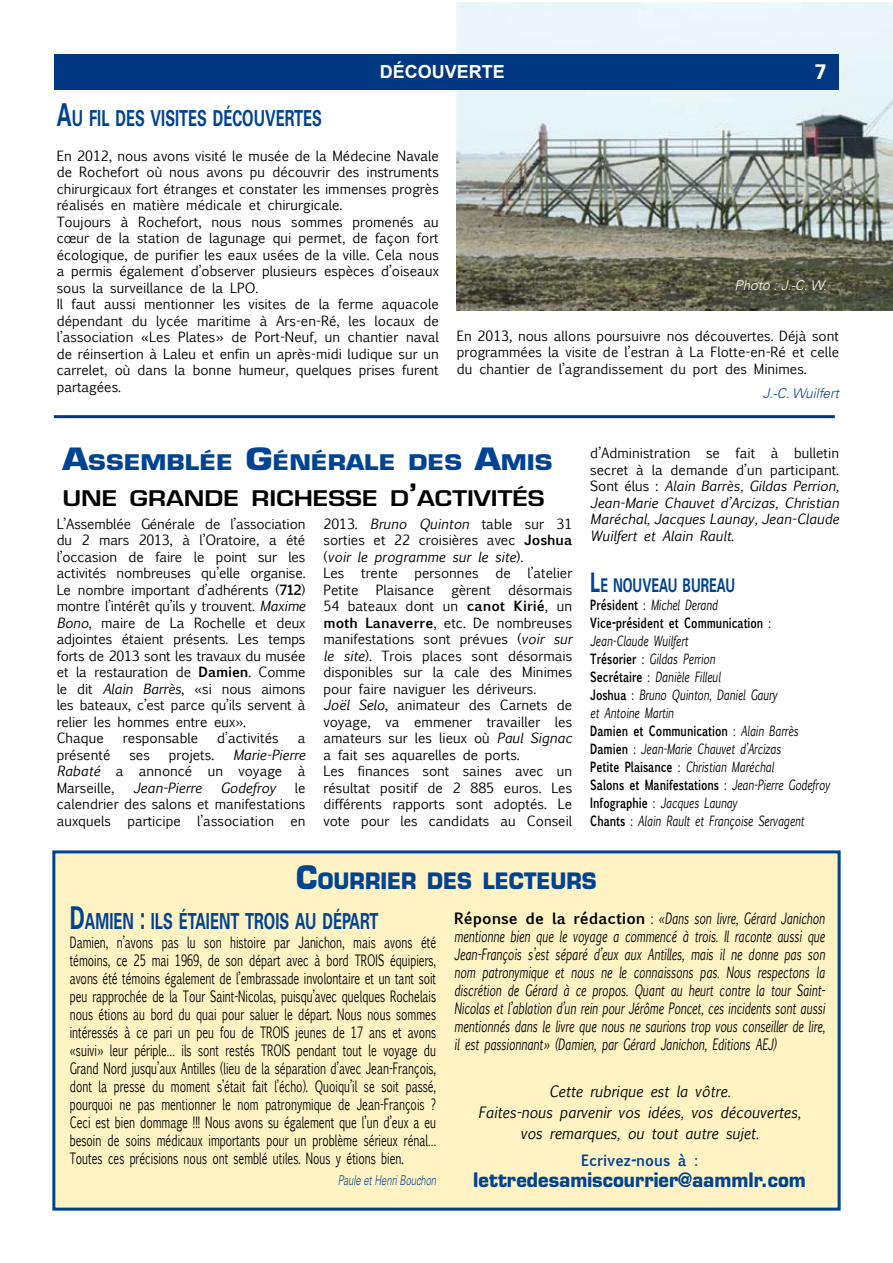
<style>
.page{position:relative;width:893px;height:1263px;background:#fff}
.page>*{position:absolute;margin:0;border:0;box-sizing:border-box;transform-origin:0 0}
.t1{font:700 22.05px "Univers";color:#004393;scale:.67 1}
.t2{font:700 22.05px "Eurostile";color:#004393;scale:.94 1}
.t3{font:600 21px/36px "Eurostile";color:#000;scale:1.19 1}
.t4{font:700 21px "Univers";color:#fff}
.t5{font:700 19.5px "Eurostile";color:#004393;scale:.94 1}
.t6{font:700 18.9px "Univers";color:#004393;scale:.67 1}
.t7{font:700 18px "Arial";color:#fff}
.t8{font:15px/18px "Euphemia UCAS";color:#000;text-align:justify;scale:.7 1}
.t9{font:italic 15px/18px "Euphemia UCAS";color:#000;text-align:justify;scale:.7 1}
.t10{font:italic 15px/21px "Euphemia UCAS";color:#000;text-align:center;scale:.94 1}
.t11{font:700 15px "Euphemia UCAS";color:#004393;scale:.94 1}
.t12{font:13.5px/16.5px "Euphemia UCAS";color:#000}
.t13{font:italic 13.5px/18px "Euphemia UCAS";color:#000;scale:.75 1}
.t14{font:italic 13.5px/16.5px "Euphemia UCAS";color:#000;text-align:justify}
.t15{font:italic 300 13.5px "Univers";color:#004393;scale:.7 1}
.t16{font:italic 300 13.5px "Univers";color:#004393}
.t17{font:italic 300 13.5px "Univers";color:#fff}
.s1{font-size:31.5px}
.s2{font-weight:700;font-size:30px;color:#004393}
.s3{font-weight:700;color:#004393}
.s4{font-size:30px}
.s5{font-weight:700}
.s6{font-style:italic}
.s7{font-style:normal}
.s8{font-size:27px}
.s9{font-weight:700;font-style:normal}
</style>
<div class="page">
<img style="left:456px;top:2px;width:437px;height:308px">
<div style="left:54px;top:54px;width:785px;height:35px;background:#003882"></div>
<hr style="left:54px;top:415px;width:781px;height:3px;background:#003882">
<div style="left:54px;top:852px;width:785px;height:357px;background:#fff2c3"></div>
<div style="left:52px;top:850px;width:789px;height:360px;border:3px solid #004393"></div>
<h3 class="t7" style="left:380px;top:60px;width:127px">DÉCOUVERTE</h3>
<h2 class="t4" style="left:815px;top:59px;width:13px">7</h2>
<h1 class="t1" style="left:57px;top:106px;width:397px"><span class="s1">A</span>U FIL DES VISITES DÉCOUVERTES</h1>
<p class="t12" style="left:57px;top:147px;width:384px">En 2012, nous avons visité le musée de la Médecine Navale de Rochefort où nous avons pu découvrir des instruments chirurgicaux fort étranges et constater les immenses progrès réalisés en matière médicale et chirurgicale.<br>Toujours à Rochefort, nous nous sommes promenés au cœur de la station de lagunage qui permet, de façon fort écologique, de purifier les eaux usées de la ville. Cela nous a permis également d’observer plusieurs espèces d’oiseaux sous la surveillance de la LPO.<br>Il faut aussi mentionner les visites de la ferme aquacole dépendant du lycée maritime à Ars-en-Ré, les locaux de l’association «Les Plates» de Port-Neuf, un chantier naval de réinsertion à Laleu et enfin un après-midi ludique sur un carrelet, où dans la bonne humeur, quelques prises furent partagées.</p>
<p class="t17" style="left:734px;top:277px;width:94px">Photo : J.-C. W.</p>
<p class="t12" style="left:457px;top:327px;width:384px;text-align:justify">En 2013, nous allons poursuivre nos découvertes. Déjà sont programmées la visite de l’estran à La Flotte-en-Ré et celle du chantier de l’agrandissement du port des Minimes.</p>
<p class="t16" style="left:763px;top:385px;width:78px">J.-C. Wuilfert</p>
<h2 class="t3" style="left:62px;top:444px;width:413px"><span class="s2">A</span><span class="s3">SSEMBLÉE</span> <span class="s2">G</span><span class="s3">ÉNÉRALE DES</span> <span class="s2">A</span><span class="s3">MIS<br></span>UNE GRANDE RICHESSE D<span class="s4">’</span>ACTIVITÉS</h2>
<p class="t12" style="left:57px;top:515px;width:250px">L’Assemblée Générale de l’association du 2 mars 2013, à l’Oratoire, a été l’occasion de faire le point sur les activités nombreuses qu’elle organise.<br>Le nombre important d’adhérents (<span class="s5">712</span>) montre l’intérêt qu’ils y trouvent. <span class="s6">Maxime Bono</span>, maire de La Rochelle et deux adjointes étaient présents. Les temps forts de 2013 sont les travaux du musée et la restauration de <span class="s5">Damien</span>. Comme le dit <span class="s6">Alain Barrès</span>, «si nous aimons les bateaux, c’est parce qu’ils servent à relier les hommes entre eux».<br>Chaque</p>
<p class="t12" style="left:123px;top:730px;width:77px">responsable</p>
<p class="t12" style="left:217px;top:730px;width:63px">d’activités</p>
<p class="t12" style="left:298px;top:730px;width:9px">a</p>
<p class="t12" style="left:57px;top:746px;width:55px">présenté</p>
<p class="t12" style="left:129px;top:746px;width:22px">ses</p>
<p class="t12" style="left:169px;top:746px;width:47px">projets.</p>
<p class="t12" style="left:57px;top:746px;width:250px;text-align:justify;text-indent:176px"><span class="s6">Marie-Pierre Rabaté</span> a annoncé un voyage à Marseille,</p>
<p class="t14" style="left:133px;top:779px;width:70px">Jean-Pierre</p>
<p class="t14" style="left:220px;top:779px;width:57px">Godefroy</p>
<p class="t12" style="left:57px;top:779px;width:250px;text-align:justify;text-indent:238px">le calendrier des salons et manifestations auxquels participe l’association en</p>
<p class="t12" style="left:323px;top:515px;width:250px">2013. <span class="s6">Bruno Quinton</span> table sur 31 sorties et 22 croisières avec <span class="s5">Joshua </span>(<span class="s6">voir le programme sur le site</span>).<br>Les trente personnes de l’atelier<br>Petite</p>
<p class="t12" style="left:323px;top:581px;width:250px;text-indent:185px">désormais 54 bateaux dont un <span class="s5">canot Kirié</span>, un <span class="s5">moth Lanaverre</span>, etc. De nombreuses manifestations sont prévues (<span class="s6">voir sur le site</span>). Trois places sont désormais disponibles sur la cale des Minimes pour faire naviguer les dériveurs.<br><span class="s6">Joël Selo</span>, animateur des Carnets de voyage, va emmener travailler les amateurs sur les lieux où <span class="s6">Paul Signac </span>a fait ses aquarelles de ports.<br>Les finances sont saines avec un résultat positif de 2 885 euros. Les différents rapports sont adoptés. Le vote pour les candidats au Conseil</p>
<p class="t12" style="left:376px;top:581px;width:60px">Plaisance</p>
<p class="t12" style="left:451px;top:581px;width:41px">gèrent</p>
<p class="t14" style="left:590px;top:445px;width:250px"><span class="s7">d’Administration se fait à bulletin secret à la demande d’un participant.<br>Sont élus :</span> Alain Barrès, Gildas Perrion, Jean-Marie Chauvet d’Arcizas, Christian Maréchal, Jacques Launay, Jean-Claude Wuilfert et Alain Rault<span class="s7">.</span></p>
<h3 class="t6" style="left:590px;top:574px;width:218px"><span class="s8">L</span>E NOUVEAU BUREAU</h3>
<p class="t13" style="left:590px;top:596px;width:321px"><span class="s9">Président</span> <span class="s7">:</span> Michel Derand<br><span class="s9">Vice-président et Communication</span> <span class="s7">:<br></span>Jean-Claude Wuilfert<br><span class="s9">Trésorier</span> <span class="s7">:</span> Gildas Perrion<br><span class="s9">Secrétaire</span> <span class="s7">:</span> Danièle Filleul<br><span class="s9">Joshua</span> <span class="s7">:</span> Bruno Quinton, Daniel Gaury<br>et Antoine Martin<br><span class="s9">Damien et Communication</span> <span class="s7">:</span> Alain Barrès <span class="s9">Damien</span> <span class="s7">:</span> Jean-Marie Chauvet d’Arcizas<br><span class="s9">Petite Plaisance</span> <span class="s7">:</span> Christian Maréchal<br><span class="s9">Salons et Manifestations</span> <span class="s7">:</span> Jean-Pierre Godefroy <span class="s9">Infographie</span> <span class="s7">:</span> Jacques Launay<br><span class="s9">Chants</span> <span class="s7">:</span> Alain Rault et Françoise Servagent</p>
<h1 class="t2" style="left:296px;top:868px;width:321px"><span class="s1">C</span>OURRIER DES LECTEURS</h1>
<h1 class="t1" style="left:70px;top:908px;width:463px"><span class="s1">D</span>AMIEN <span class="s1">:</span> ILS ÉTAIENT TROIS AU DÉPART</h1>
<p class="t8" style="left:70px;top:933px;width:525px">Damien, n’avons pas lu son histoire par Janichon, mais avons été témoins, ce 25 mai 1969, de son départ avec à bord TROIS équipiers, avons été témoins également de l’embrassade involontaire et un tant soit peu rapprochée de la Tour Saint-Nicolas, puisqu’avec quelques Rochelais nous étions au bord du quai pour saluer le départ. Nous nous sommes intéressés à ce pari un peu fou de TROIS jeunes de 17 ans et avons «suivi» leur périple… ils sont restés TROIS pendant tout le voyage du Grand Nord jusqu’aux Antilles (lieu de la séparation d’avec Jean-François, dont la presse du moment s’était fait l’écho). Quoiqu’il se soit passé, pourquoi ne pas mentionner le nom patronymique de Jean-François ?<br>Ceci est bien dommage !!! Nous avons su également que l’un d’eux a eu besoin de soins médicaux importants pour un problème sérieux rénal… Toutes ces précisions nous ont semblé utiles. Nous y étions bien.</p>
<p class="t15" style="left:338px;top:1172px;width:142px">Paule et Henri Bouchon</p>
<p class="t9" style="left:454px;top:910px;width:531px"><span class="s9">Réponse de la rédaction</span> <span class="s7">:</span> «Dans son livre, Gérard Janichon mentionne bien que le voyage a commencé à trois. Il raconte aussi que Jean-François s’est séparé d’eux aux Antilles, mais il ne donne pas son nom patronymique et nous ne le connaissons pas. Nous respectons la discrétion de Gérard à ce propos. Quant au heurt contre la tour Saint-Nicolas et l’ablation d’un rein pour Jérôme Poncet, ces incidents sont aussi mentionnés dans le livre que nous ne saurions trop vous conseiller de lire, il est passionnant» (Damien, par Gérard Janichon, Editions AEJ)</p>
<p class="t10" style="left:478px;top:1081px;width:345px">Cette rubrique est la vôtre.<br>Faites-nous parvenir vos idées, vos découvertes, vos remarques, ou tout autre sujet.</p>
<p class="t11" style="left:581px;top:1149px;width:126px">Ecrivez-nous à :</p>
<h3 class="t5" style="left:473px;top:1168px;width:355px">lettredesamiscourrier@aammlr.com</h3>
</div>
